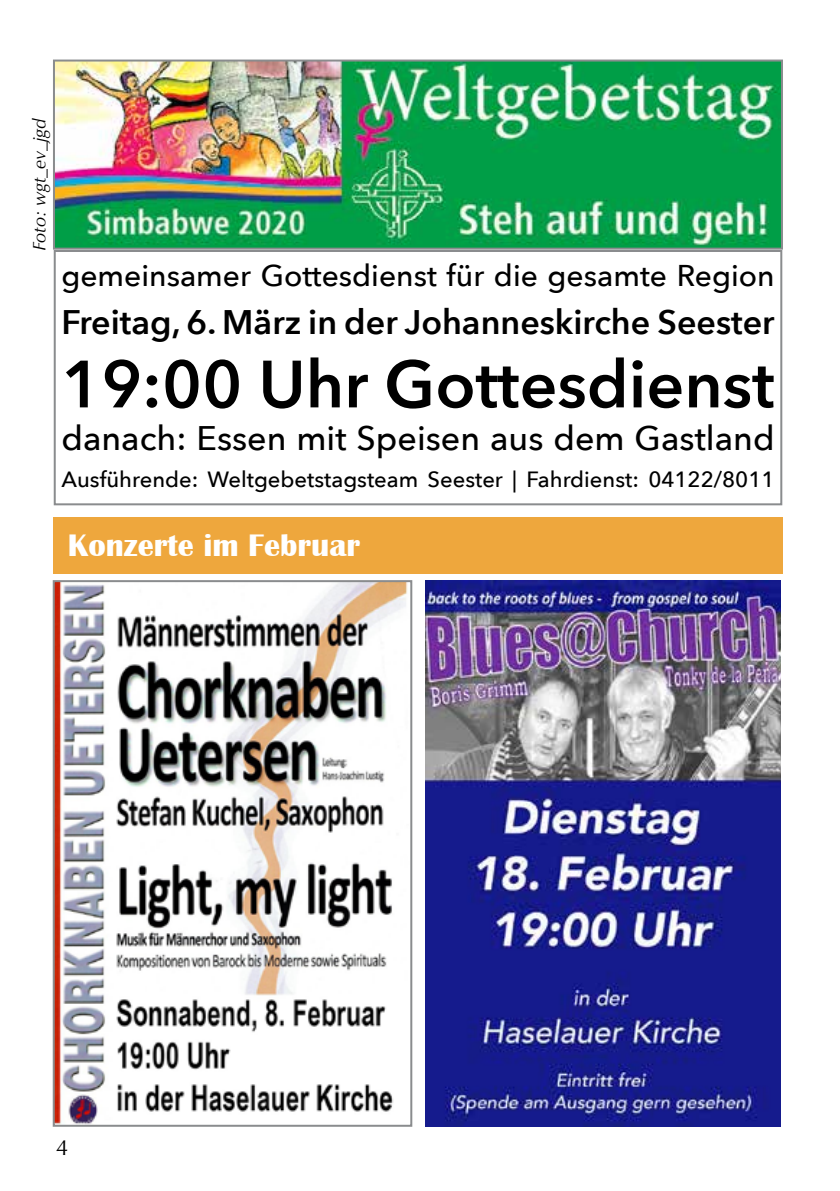
<style>
.page{position:relative;width:840px;height:1191px;background:#fff}
.page>*{position:absolute;margin:0;border:0;box-sizing:border-box;transform-origin:0 0}
.t1{font:600 66px "Avenir Next";color:#000}
.t2{font:600 34px "Avenir Next";color:#000}
.t3{font:500 34px "Avenir Next";color:#000}
.t4{font:700 32px "Britannic";color:#fff}
.t5{font:500 30px "Avenir Next";color:#000}
.t6{font:500 22px "Avenir Next";color:#000}
.t7{font:22px "Optima";color:#000}
.t8{font:italic 18px "Optima";color:#000}
</style>
<div class="page">
<img style="left:56px;top:63px;width:723px;height:184px">
<div style="left:53px;top:60px;width:729px;height:190px;border:2px solid #8a8c8e"></div>
<div style="left:54px;top:250px;width:727px;height:255px;border:2px solid #8a8c8e"></div>
<div style="left:54px;top:517px;width:728px;height:56px;background:#eea73d"></div>
<img style="left:56px;top:583px;width:352px;height:540px">
<div style="left:53px;top:580px;width:359px;height:546px;border:2px solid #8a8c8e"></div>
<img style="left:425px;top:580px;width:354px;height:546px">
<p class="t8" style="left:29px;top:251px;width:135px;rotate:-90deg">Foto: wgt_ev_jgd</p>
<h3 class="t5" style="left:61px;top:250px;width:714px">gemeinsamer Gottesdienst für die gesamte Region</h3>
<h2 class="t2" style="left:61px;top:293px;width:714px">Freitag, 6. März in der Johanneskirche Seester</h2>
<h1 class="t1" style="left:61px;top:328px;width:714px">19:00 Uhr Gottesdienst</h1>
<h2 class="t3" style="left:61px;top:409px;width:714px">danach: Essen mit Speisen aus dem Gastland</h2>
<p class="t6" style="left:61px;top:460px;width:714px">Ausführende: Weltgebetstagsteam Seester | Fahrdienst: 04122/8011</p>
<h3 class="t4" style="left:68px;top:527px;width:293px">Konzerte im Februar</h3>
<p class="t7" style="left:56px;top:1134px;width:14px">4</p>
</div>
